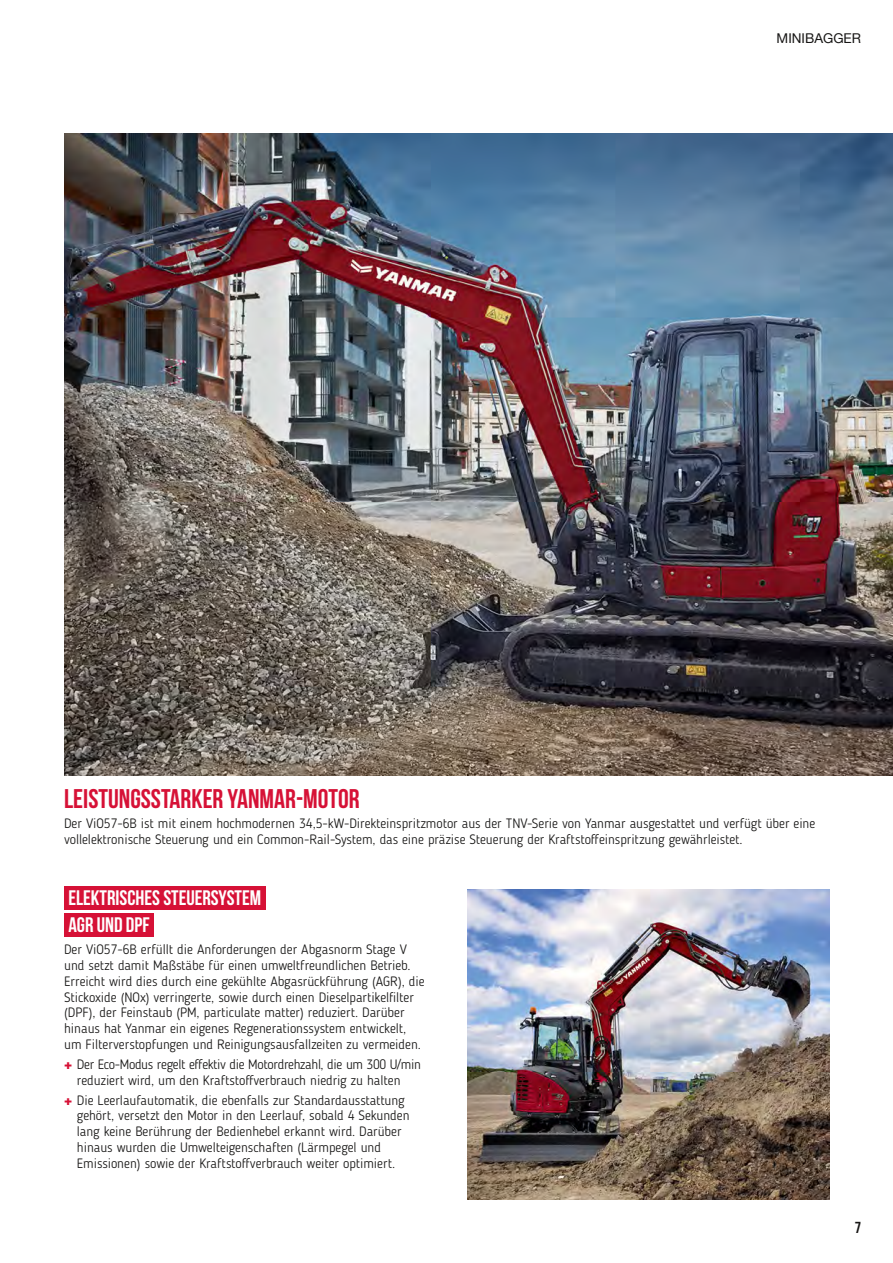
<style>
.page{position:relative;width:893px;height:1263px;background:#fff}
.page>*{position:absolute;margin:0;border:0;box-sizing:border-box;transform-origin:0 0}
.t1{font:700 27px "Bebas Neue";color:#d61136}
.t2{font:700 21px/27.5px "Bebas Neue";color:#fff}
.t3{font:15.9px "Bebas Neue";color:#181716}
.t4{font:300 13.5px/15.8px "Blogger Sans";color:#181716}
.t5{font:13.5px "Helvetica Neue LT Com";color:#181716}
.s1{font-family:"Helvetica Neue LT Com";font-weight:900;color:#d61136}
</style>
<div class="page">
<div style="left:64px;top:886px;width:201px;height:23px;background:#d61136"></div>
<div style="left:64px;top:913px;width:90px;height:23px;background:#d61136"></div>
<img style="left:64px;top:133px;width:829px;height:642px">
<img style="left:468px;top:889px;width:361px;height:310px">
<p class="t5" style="left:777px;top:29px;width:86px">MINIBAGGER</p>
<h1 class="t1" style="left:64px;top:784px;width:297px">LEISTUNGSSTARKER YANMAR-MOTOR</h1>
<p class="t4" style="left:64px;top:815px;width:753px">Der ViO57-6B ist mit einem hochmodernen 34,5-kW-Direkteinspritzmotor aus der TNV-Serie von Yanmar ausgestattet und verfügt über eine vollelektronische Steuerung und ein Common-Rail-System, das eine präzise Steuerung der Kraftstoffeinspritzung gewährleistet.</p>
<h2 class="t2" style="left:68px;top:884px;width:194px">ELEKTRISCHES STEUERSYSTEM<br>AGR UND DPF</h2>
<p class="t4" style="left:64px;top:942px;width:362px">Der ViO57-6B erfüllt die Anforderungen der Abgasnorm Stage V und setzt damit Maßstäbe für einen umweltfreundlichen Betrieb.<br>Erreicht wird dies durch eine gekühlte Abgasrückführung (AGR), die Stickoxide (NOx) verringerte, sowie durch einen Dieselpartikelfilter (DPF), der Feinstaub (PM, particulate matter) reduziert. Darüber hinaus hat Yanmar ein eigenes Regenerationssystem entwickelt, um Filterverstopfungen und Reinigungsausfallzeiten zu vermeiden.</p>
<p class="t4" style="left:64px;top:1056px;width:358px;text-align:center"><span class="s1">+</span> Der Eco-Modus regelt effektiv die Motordrehzahl, die um 300 U/min reduziert wird, um den Kraftstoffverbrauch niedrig zu halten</p>
<p class="t4" style="left:77px;top:1092px;width:334px;text-indent:-13px"><span class="s1">+</span> Die Leerlaufautomatik, die ebenfalls zur Standardausstattung gehört, versetzt den Motor in den Leerlauf, sobald 4 Sekunden lang keine Berührung der Bedienhebel erkannt wird. Darüber hinaus wurden die Umwelteigenschaften (Lärmpegel und Emissionen) sowie der Kraftstoffverbrauch weiter optimiert.</p>
<p class="t3" style="left:855px;top:1218px;width:8px">7</p>
</div>
